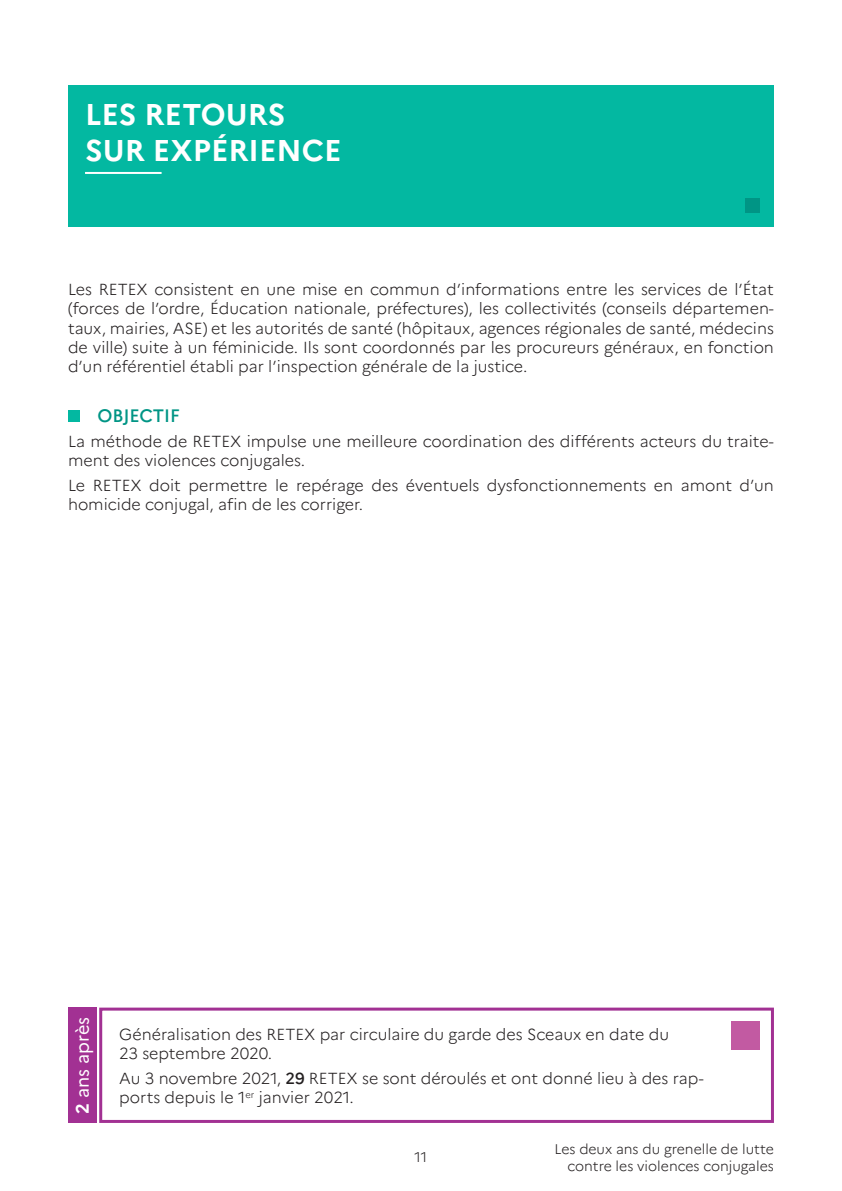
<style>
.page{position:relative;width:842px;height:1191px;background:#fff}
.page>*{position:absolute;margin:0;border:0;box-sizing:border-box;transform-origin:0 0}
.Titres{font:700 30px/36px "Marianne";color:#fff}
.t1{font:18px "Marianne";color:#fff}
.t2{font:500 18px "Marianne";color:#009585}
.Textes_courants{font:300 16px/19.2px "Marianne";color:#231f20}
.t3{font:300 14px/16.8px "Marianne";color:#231f20;text-align:right}
.s1{font-weight:700}
.s2{font-weight:500}
</style>
<div class="page">
<div style="left:68px;top:411px;width:11px;height:11px;background:#03b8a1"></div>
<div style="left:99px;top:1007px;width:675px;height:116px;border:3px solid #a23193"></div>
<div style="left:68px;top:1007px;width:28px;height:116px;background:#a23193"></div>
<div style="left:731px;top:1021px;width:29px;height:29px;background:#c25aa2"></div>
<div style="left:68px;top:85px;width:706px;height:142px;background:#03b8a1"></div>
<hr style="left:85px;top:172px;width:77px;height:2px;background:#fff">
<div style="left:746px;top:198px;width:14px;height:15px;background:#009585"></div>
<p class="Titres" style="left:85px;top:96px;width:258px">LES RETOURS<br>SUR EXPÉRIENCE</p>
<p class="Textes_courants" style="left:68px;top:280px;width:707px;text-align:justify">Les RETEX consistent en une mise en commun d’informations entre les services de l’État (forces de l’ordre, Éducation nationale, préfectures), les collectivités (conseils départemen&shy;taux, mairies, ASE) et les autorités de santé (hôpitaux, agences régionales de santé, médecins de ville) suite à un féminicide. Ils sont coordonnés par les procureurs généraux, en fonction d’un référentiel établi par l’inspection générale de la justice.</p>
<p class="t2" style="left:97px;top:404px;width:84px">OBJECTIF</p>
<p class="Textes_courants" style="left:68px;top:431px;width:707px">La méthode de RETEX impulse une meilleure coordination des différents acteurs du traite&shy;ment des violences conjugales.</p>
<p class="Textes_courants" style="left:68px;top:475px;width:707px">Le RETEX doit permettre le repérage des éventuels dysfonctionnements en amont d’un homicide conjugal, afin de les corriger.</p>
<p class="t1" style="left:72px;top:1113px;width:98px;rotate:-90deg"><span class="s1">2</span> ans après</p>
<p class="Textes_courants" style="left:119px;top:1024px;width:551px">Généralisation des RETEX par circulaire du garde des Sceaux en date du<br>23 septembre 2020.</p>
<p class="Textes_courants" style="left:119px;top:1068px;width:586px">Au 3 novembre 2021, <span class="s2">29</span> RETEX se sont déroulés et ont donné lieu à des rap&shy;ports depuis le 1<sup>er</sup> janvier 2021.</p>
<p class="t3" style="left:415px;top:1148px;width:14px">11</p>
<p class="t3" style="left:554px;top:1140px;width:221px">Les deux ans du grenelle de lutte contre les violences conjugales</p>
</div>
